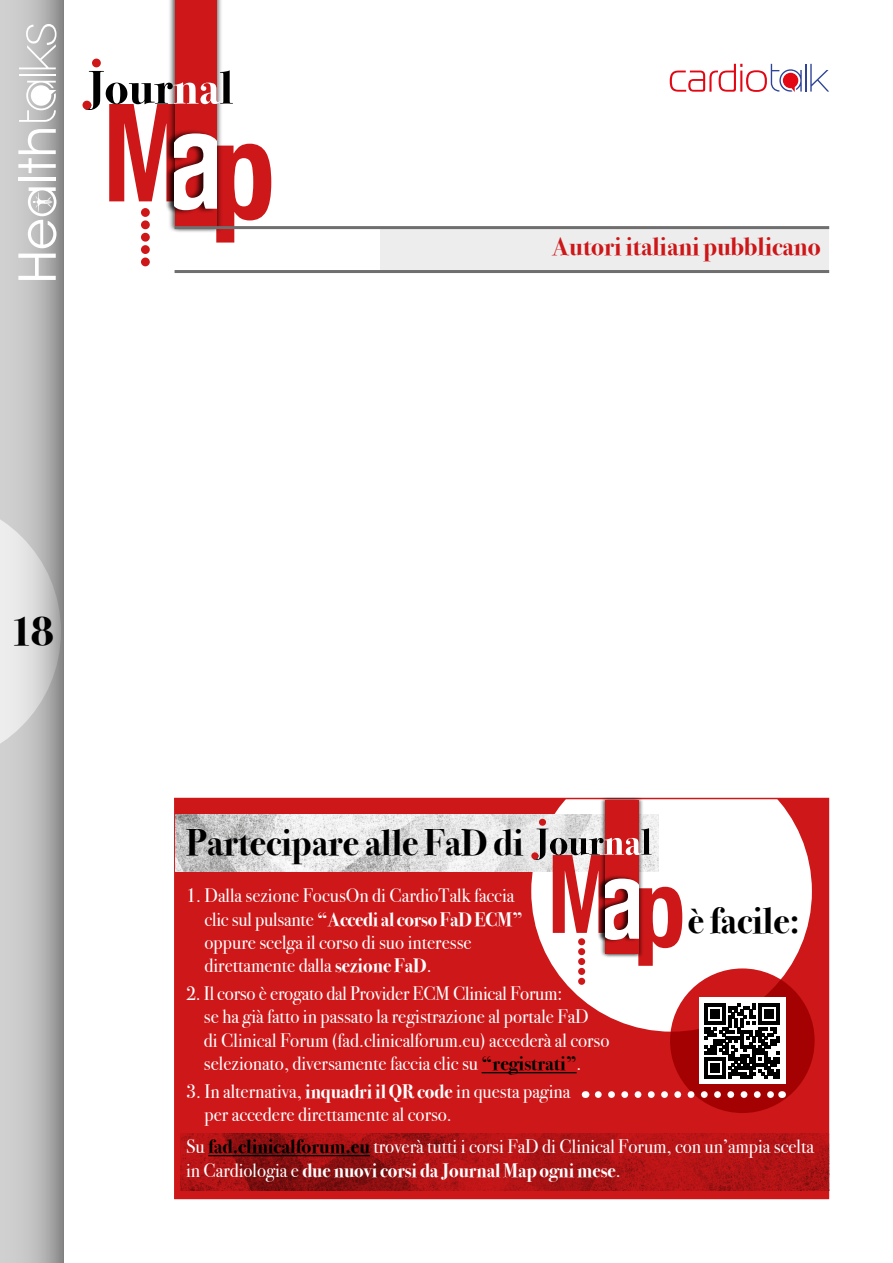
<style>
.page{position:relative;width:893px;height:1263px;background:#fff}
.page>*{position:absolute;margin:0;border:0;box-sizing:border-box;transform-origin:0 0}
.t1{font:700 42.3px "Bodoni Svty Two ITCTT";color:#000}
.t2{font:700 37.05px "Bodoni Svty Two ITCTT";color:#000}
.t3{font:700 25.5px "Bodoni Svty Two ITCTT";color:#cd1719}
.t4{font:19.5px/23.4px "Bodoni Svty Two ITCTT";color:#fff}
.s1{font-weight:700}
.s2{font-weight:700;color:#000}
</style>
<div class="page">
<svg style="left:0;top:0;width:64px;height:1263px;background:#bebebe"></svg>
<svg style="left:19px;top:81px;width:37px;height:41px"></svg>
<hr style="left:19px;top:74px;width:37px;height:2px;background:#fff">
<svg style="left:19px;top:24px;width:37px;height:45px;background:#c5c5c5"></svg>
<svg style="left:18px;top:254px;width:38px;height:26px"></svg>
<hr style="left:18px;top:177px;width:38px;height:4px;background:#fff">
<svg style="left:18px;top:129px;width:38px;height:44px"></svg>
<svg style="left:28px;top:187px;width:28px;height:61px"></svg>
<div style="left:381px;top:227px;width:448px;height:45px;background:#ededed"></div>
<div style="left:141px;top:245px;width:9px;height:9px;background:#cd1719;border-radius:50%"></div>
<div style="left:141px;top:258px;width:9px;height:8px;background:#cd1719;border-radius:50%"></div>
<div style="left:168px;top:0;width:51px;height:232px;background:#000;opacity:.5"></div>
<div style="left:172px;top:0;width:51px;height:233px;background:#000;opacity:.5"></div>
<div style="left:175px;top:0;width:41px;height:228px;background:#cd1719"></div>
<svg style="left:85px;top:70px;width:186px;height:173px"></svg>
<div style="left:82px;top:101px;width:9px;height:8px;background:#cd1719;border-radius:50%"></div>
<div style="left:92px;top:59px;width:9px;height:8px;background:#cd1719;border-radius:50%"></div>
<hr style="left:175px;top:226px;width:654px;height:3px;background:#706f6f">
<hr style="left:175px;top:270px;width:654px;height:3px;background:#706f6f">
<hr style="left:805px;top:64px;width:2px;height:28px;background:#2e4496">
<svg style="left:810px;top:64px;width:19px;height:28px"></svg>
<svg style="left:670px;top:64px;width:132px;height:28px"></svg>
<div style="left:175px;top:798px;width:653px;height:400px;background:#cd1719"></div>
<svg style="left:531px;top:801px;width:281px;height:231px;fill:#fff"></svg>
<div style="left:174px;top:798px;width:655px;height:401px;border:2px solid #cd1719"></div>
<img style="left:181px;top:1134px;width:648px;height:56px">
<hr style="left:482px;top:1072px;width:95px;height:1px;background:#000">
<hr style="left:208px;top:1155px;width:162px;height:1px;background:#000">
<img style="left:175px;top:815px;width:483px;height:56px">
<div style="left:578px;top:968px;width:7px;height:7px;background:#cd1719;border-radius:50%"></div>
<div style="left:578px;top:978px;width:7px;height:7px;background:#cd1719;border-radius:50%"></div>
<div style="left:603px;top:797px;width:40px;height:161px;background:#000;opacity:.5"></div>
<div style="left:605px;top:800px;width:33px;height:154px;background:#cd1719"></div>
<svg style="left:533px;top:828px;width:149px;height:138px"></svg>
<div style="left:531px;top:852px;width:7px;height:7px;background:#cd1719;border-radius:50%"></div>
<div style="left:539px;top:819px;width:7px;height:7px;background:#cd1719;border-radius:50%"></div>
<svg style="left:670px;top:968px;width:145px;height:145px;fill:#a40202"></svg>
<div style="left:699px;top:997px;width:86px;height:87px;background:#fff"></div>
<svg style="left:705px;top:1003px;width:75px;height:75px"></svg>
<svg style="left:598px;top:1091px;width:177px;height:7px"></svg>
<h3 class="t3" style="left:552px;top:225px;width:270px">Autori italiani pubblicano</h3>
<h1 class="t1" style="left:10px;top:596px;width:46px">18</h1>
<h2 class="t2" style="left:186px;top:812px;width:339px">Partecipare alle FaD di</h2>
<p class="t4" style="left:205px;top:882px;width:320px;text-indent:-18px">1. Dalla sezione FocusOn di CardioTalk faccia clic sul pulsante <span class="s1">“Accedi al corso FaD ECM” </span>oppure scelga il corso di suo interesse direttamente dalla <span class="s1">sezione FaD</span>.</p>
<p class="t4" style="left:204px;top:980px;width:407px;text-indent:-18px">2. Il corso è erogato dal Provider ECM Clinical Forum:<br>se ha già fatto in passato la registrazione al portale FaD<br>di Clinical Forum (fad.clinicalforum.eu) accederà al corso selezionato, diversamente faccia clic su <span class="s2">“registrati”</span>.</p>
<p class="t4" style="left:205px;top:1077px;width:367px;text-indent:-18px">3. In alternativa, <span class="s1">inquadri il QR code</span> in questa pagina per accedere direttamente al corso.</p>
<p class="t4" style="left:186px;top:1133px;width:629px">Su <span class="s2">fad.clinicalforum.eu</span> troverà tutti i corsi FaD di Clinical Forum, con un’ampia scelta in Cardiologia e <span class="s1">due nuovi corsi da Journal Map ogni mese</span>.</p>
<h2 class="t2" style="left:688px;top:890px;width:114px">è facile:</h2>
</div>
